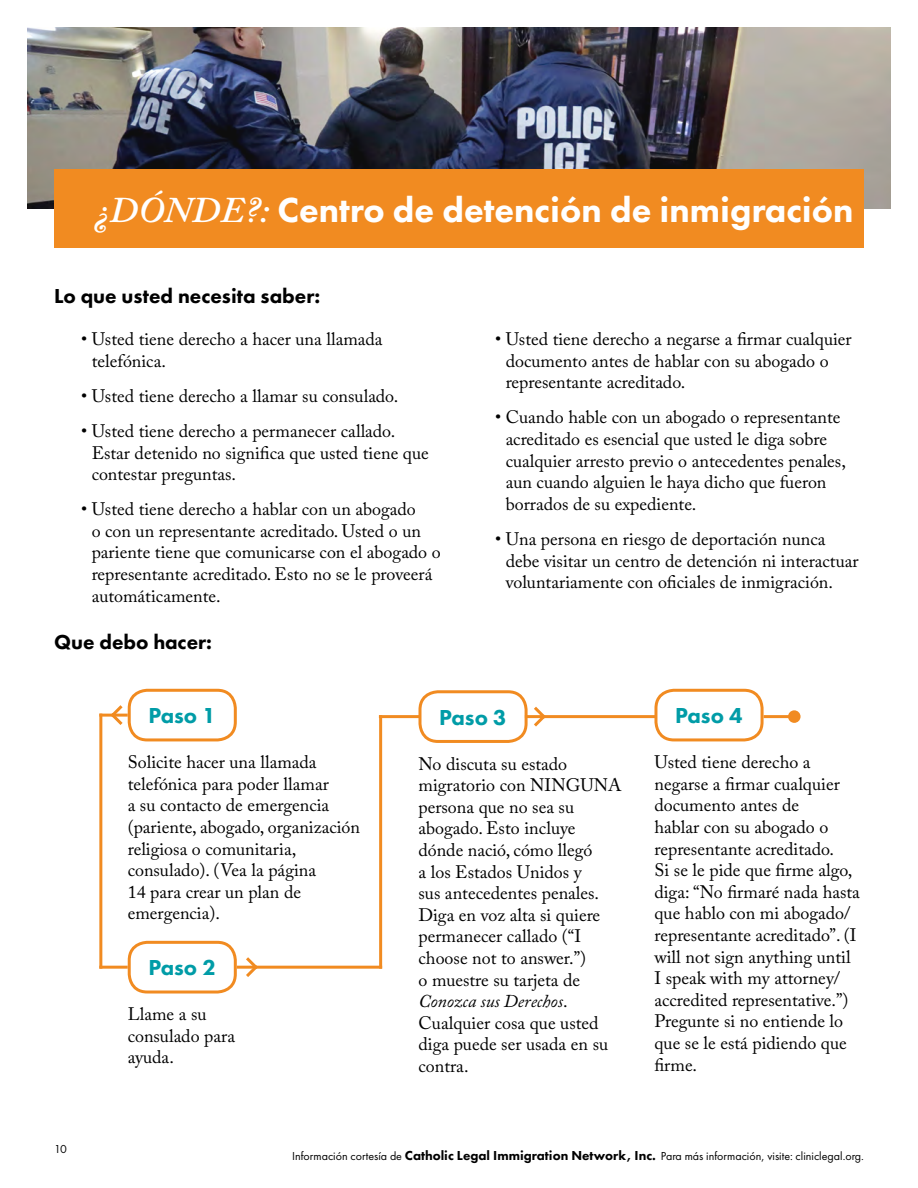
<style>
.page{position:relative;width:918px;height:1188px;background:#fff}
.page>*{position:absolute;margin:0;border:0;box-sizing:border-box;transform-origin:0 0}
.t1{font:800 36px "Futura PT";color:#fff}
.t2{font:800 22.5px "Futura PT";color:#009ca7}
.t3{font:800 21px "Futura PT";color:#000}
.t4{font:18px/21.6px "Adobe Caslon Pro";color:#000}
.t5{font:12px "Futura PT";color:#000}
.s1{font-family:"Adobe Caslon Pro";font-weight:600;font-style:italic}
.s2{font-style:italic}
.s3{font-weight:800;font-size:13.5px}
</style>
<div class="page">
<img style="left:27px;top:27px;width:864px;height:181px">
<div style="left:54px;top:169px;width:810px;height:79px;background:#f18b21"></div>
<hr style="left:99px;top:714px;width:29px;height:3px;background:#f18b21">
<hr style="left:379px;top:715px;width:40px;height:3px;background:#f18b21">
<hr style="left:525px;top:715px;width:131px;height:3px;background:#f18b21">
<hr style="left:99px;top:966px;width:29px;height:3px;background:#f18b21">
<hr style="left:237px;top:966px;width:145px;height:3px;background:#f18b21">
<hr style="left:99px;top:714px;width:3px;height:255px;background:#f18b21">
<hr style="left:379px;top:715px;width:3px;height:254px;background:#f18b21">
<hr style="left:764px;top:715px;width:30px;height:3px;background:#f18b21">
<div style="left:788px;top:710px;width:13px;height:13px;background:#f18b21;border-radius:50%"></div>
<div style="left:128px;top:689px;width:109px;height:52px;border:3px solid #f18b21;border-radius:18px"></div>
<div style="left:128px;top:941px;width:109px;height:53px;border:3px solid #f18b21;border-radius:18px"></div>
<div style="left:418px;top:690px;width:110px;height:53px;border:3px solid #f18b21;border-radius:18px"></div>
<div style="left:654px;top:689px;width:110px;height:52px;border:3px solid #f18b21;border-radius:18px"></div>
<svg style="left:107px;top:705px;width:19px;height:20px"></svg>
<svg style="left:243px;top:957px;width:18px;height:20px"></svg>
<svg style="left:531px;top:706px;width:18px;height:21px"></svg>
<h1 class="t1" style="left:94px;top:187px;width:761px"><span class="s1">¿DÓNDE?:</span> Centro de detención de inmigración</h1>
<p class="t3" style="left:54px;top:283px;width:268px">Lo que usted necesita saber:</p>
<p class="t4" style="left:92px;top:328px;width:292px;text-indent:-11px">• Usted tiene derecho a hacer una llamada telefónica.</p>
<p class="t4" style="left:81px;top:385px;width:319px">• Usted tiene derecho a llamar su consulado.</p>
<p class="t4" style="left:92px;top:420px;width:339px;text-indent:-11px">• Usted tiene derecho a permanecer callado.<br>Estar detenido no significa que usted tiene que contestar preguntas.</p>
<p class="t4" style="left:92px;top:498px;width:351px;text-indent:-11px">• Usted tiene derecho a hablar con un abogado<br>o con un representante acreditado. Usted o un pariente tiene que comunicarse con el abogado o representante acreditado. Esto no se le proveerá automáticamente.</p>
<p class="t3" style="left:54px;top:629px;width:160px">Que debo hacer:</p>
<p class="t4" style="left:506px;top:328px;width:348px;text-indent:-11px">• Usted tiene derecho a negarse a firmar cualquier documento antes de hablar con su abogado o representante acreditado.</p>
<p class="t4" style="left:506px;top:406px;width:342px;text-indent:-11px">• Cuando hable con un abogado o representante acreditado es esencial que usted le diga sobre cualquier arresto previo o antecedentes penales, aun cuando alguien le haya dicho que fueron borrados de su expediente.</p>
<p class="t4" style="left:506px;top:528px;width:354px;text-indent:-11px">• Una persona en riesgo de deportación nunca debe visitar un centro de detención ni interactuar voluntariamente con oficiales de inmigración.</p>
<p class="t5" style="left:54px;top:1142px;width:14px">10</p>
<p class="t2" style="left:148px;top:702px;width:69px">Paso 1</p>
<p class="t4" style="left:128px;top:751px;width:234px">Solicite hacer una llamada telefónica para poder llamar<br>a su contacto de emergencia (pariente, abogado, organización religiosa o comunitaria, consulado). (Vea la página<br>14 para crear un plan de emergencia).</p>
<p class="t2" style="left:148px;top:954px;width:69px">Paso 2</p>
<p class="t4" style="left:128px;top:1003px;width:109px">Llame a su consulado para ayuda.</p>
<p class="t2" style="left:439px;top:703px;width:69px">Paso 3</p>
<p class="t2" style="left:675px;top:702px;width:69px">Paso 4</p>
<p class="t4" style="left:419px;top:753px;width:204px">No discuta su estado migratorio con NINGUNA persona que no sea su abogado. Esto incluye dónde nació, cómo llegó<br>a los Estados Unidos y<br>sus antecedentes penales.<br>Diga en voz alta si quiere permanecer callado (“I choose not to answer.”)<br>o muestre su tarjeta de<br><span class="s2">Conozca sus Derechos</span>.<br>Cualquier cosa que usted diga puede ser usada en su contra.</p>
<p class="t4" style="left:654px;top:751px;width:207px">Usted tiene derecho a negarse a firmar cualquier documento antes de<br>hablar con su abogado o representante acreditado.<br>Si se le pide que firme algo, diga: “No firmaré nada hasta que hablo con mi abogado/ representante acreditado”. (I will not sign anything until<br>I speak with my attorney/ accredited representative.”)<br>Pregunte si no entiende lo que se le está pidiendo que firme.</p>
<p class="t5" style="left:292px;top:1149px;width:573px">Información cortesía de <span class="s3">Catholic Legal Immigration Network, Inc.</span> Para más información, visite: cliniclegal.org.</p>
</div>
